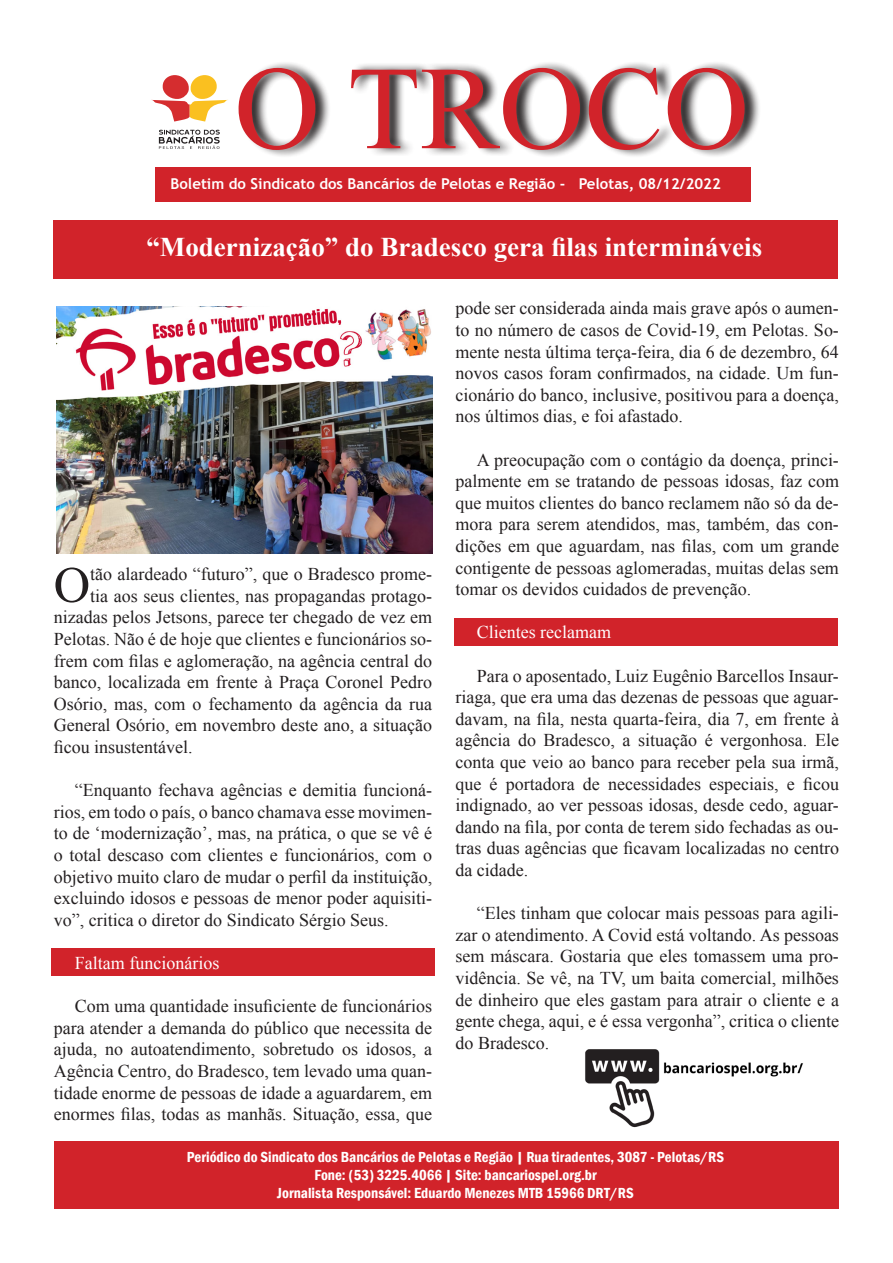
<style>
.page{position:relative;width:893px;height:1263px;background:#fff}
.page>*{position:absolute;margin:0;border:0;box-sizing:border-box;transform-origin:0 0}
.t1{font:118.5px "Times New Roman";color:#d1232a}
.t2{font:50.55px "Times New Roman";color:#231f20}
.t3{font:700 27px "Times New Roman";color:#fff}
.t4{font:18px/21.6px "Times New Roman";color:#231f20;text-align:justify}
.t5{font:18px "Times New Roman";color:#fff}
.t6{font:600 condensed 15px "Franklin Gothic";color:#fff}
.t7{font:700 15px "Trebuchet MS";color:#fff}
</style>
<div class="page">
<div style="left:51px;top:948px;width:384px;height:27px;background:#d1232a"></div>
<div style="left:454px;top:618px;width:384px;height:27px;background:#d1232a"></div>
<div style="left:155px;top:168px;width:596px;height:34px;background:#d1232a"></div>
<div style="left:53px;top:220px;width:785px;height:59px;background:#d1232a"></div>
<div style="left:239px;top:61px;width:522px;height:98px;background:#231f20;opacity:.95"></div>
<svg style="left:159px;top:130px;width:61px;height:19px"></svg>
<svg style="left:151px;top:75px;width:77px;height:47px"></svg>
<div style="left:54px;top:1142px;width:785px;height:67px;background:#d1232a"></div>
<img style="left:56px;top:306px;width:376px;height:248px">
<img style="left:585px;top:1049px;width:218px;height:79px">
<p class="t1" style="left:234px;top:29px;width:516px">O TROCO</p>
<p class="t7" style="left:171px;top:174px;width:552px">Boletim do Sindicato dos Bancários de Pelotas e Região - Pelotas, 08/12/2022</p>
<p class="t3" style="left:146px;top:229px;width:617px">“Modernização” do Bradesco gera filas intermináveis</p>
<p class="t2" style="left:54px;top:551px;width:38px">O</p>
<p class="t4" style="left:90px;top:563px;width:343px">tão alardeado “futuro”, que o Bradesco prome-</p>
<p class="t4" style="left:90px;top:585px;width:343px">tia aos seus clientes, nas propagandas protago-</p>
<p class="t4" style="left:54px;top:606px;width:380px">nizadas pelos Jetsons, parece ter chegado de vez em</p>
<p class="t4" style="left:54px;top:628px;width:380px">Pelotas. Não é de hoje que clientes e funcionários so-</p>
<p class="t4" style="left:54px;top:649px;width:380px">frem com filas e aglomeração, na agência central do</p>
<p class="t4" style="left:54px;top:671px;width:380px">banco, localizada em frente à Praça Coronel Pedro</p>
<p class="t4" style="left:54px;top:693px;width:380px">Osório, mas, com o fechamento da agência da rua</p>
<p class="t4" style="left:54px;top:714px;width:380px">General Osório, em novembro deste ano, a situação</p>
<p class="t4" style="left:54px;top:736px;width:140px">ficou insustentável.</p>
<p class="t4" style="left:54px;top:779px;width:380px;text-indent:21px">“Enquanto fechava agências e demitia funcioná&shy;rios, em todo o país, o banco chamava esse movimen&shy;to de ‘modernização’, mas, na prática, o que se vê é o total descaso com clientes e funcionários, com o objetivo muito claro de mudar o perfil da instituição, excluindo idosos e pessoas de menor poder aquisiti&shy;vo”, critica o diretor do Sindicato Sérgio Seus.</p>
<p class="t5" style="left:75px;top:951px;width:146px">Faltam funcionários</p>
<p class="t4" style="left:54px;top:995px;width:380px;text-indent:21px">Com uma quantidade insuficiente de funcionários para atender a demanda do público que necessita de ajuda, no autoatendimento, sobretudo os idosos, a Agência Centro, do Bradesco, tem levado uma quan&shy;tidade enorme de pessoas de idade a aguardarem, em enormes filas, todas as manhãs. Situação, essa, que</p>
<p class="t4" style="left:455px;top:297px;width:385px">pode ser considerada ainda mais grave após o aumen&shy;to no número de casos de Covid-19, em Pelotas. So&shy;mente nesta última terça-feira, dia 6 de dezembro, 64 novos casos foram confirmados, na cidade. Um fun&shy;cionário do banco, inclusive, positivou para a doença, nos últimos dias, e foi afastado.</p>
<p class="t4" style="left:455px;top:448px;width:385px;text-indent:21px">A preocupação com o contágio da doença, princi&shy;palmente em se tratando de pessoas idosas, faz com que muitos clientes do banco reclamem não só da de&shy;mora para serem atendidos, mas, também, das con&shy;dições em que aguardam, nas filas, com um grande contigente de pessoas aglomeradas, muitas delas sem tomar os devidos cuidados de prevenção.</p>
<p class="t5" style="left:477px;top:620px;width:136px">Clientes reclamam</p>
<p class="t4" style="left:455px;top:664px;width:385px;text-indent:21px">Para o aposentado, Luiz Eugênio Barcellos Insaur&shy;riaga, que era uma das dezenas de pessoas que aguar&shy;davam, na fila, nesta quarta-feira, dia 7, em frente à agência do Bradesco, a situação é vergonhosa. Ele conta que veio ao banco para receber pela sua irmã, que é portadora de necessidades especiais, e ficou indignado, ao ver pessoas idosas, desde cedo, aguar&shy;dando na fila, por conta de terem sido fechadas as ou&shy;tras duas agências que ficavam localizadas no centro da cidade.</p>
<p class="t4" style="left:455px;top:902px;width:385px;text-indent:21px">“Eles tinham que colocar mais pessoas para agili&shy;zar o atendimento. A Covid está voltando. As pessoas sem máscara. Gostaria que eles tomassem uma pro&shy;vidência. Se vê, na TV, um baita comercial, milhões de dinheiro que eles gastam para atrair o cliente e a gente chega, aqui, e é essa vergonha”, critica o cliente do Bradesco.</p>
<p class="t6" style="left:187px;top:1147px;width:539px">Periódico do Sindicato dos Bancários de Pelotas e Região | Rua tiradentes, 3087 - Pelotas/RS</p>
<p class="t6" style="left:314px;top:1165px;width:284px">Fone: (53) 3225.4066 | Site: bancariospel.org.br</p>
<p class="t6" style="left:277px;top:1183px;width:358px">Jornalista Responsável: Eduardo Menezes MTB 15966 DRT/RS</p>
</div>
